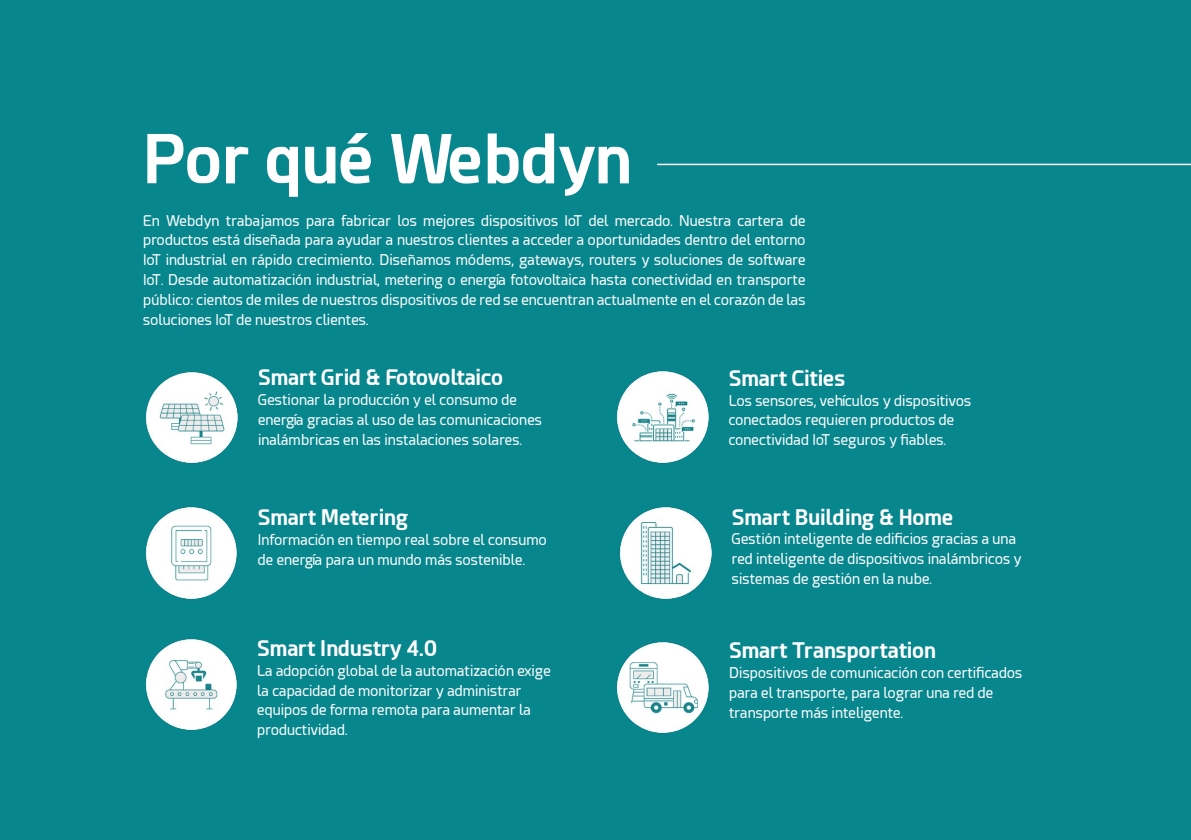
<style>
.page{position:relative;width:1191px;height:840px;background:#fff}
.page>*{position:absolute;margin:0;border:0;box-sizing:border-box;transform-origin:0 0}
.t1{font:700 66.4px "Esphimere";color:#fff}
.t2{font:700 21.2px "Esphimere";color:#fff}
.t3{font:14.6px/19.8px "Esphimere";color:#fff}
</style>
<div class="page">
<div style="left:0;top:0;width:1191px;height:839px;background:#08868e"></div>
<hr style="left:657px;top:163px;width:534px;height:2px;background:#fff">
<img style="left:616px;top:371px;width:93px;height:92px">
<img style="left:145px;top:639px;width:92px;height:92px">
<img style="left:145px;top:372px;width:93px;height:92px">
<img style="left:616px;top:642px;width:93px;height:92px">
<img style="left:619px;top:507px;width:93px;height:92px">
<img style="left:145px;top:507px;width:92px;height:92px">
<h1 class="t1" style="left:143px;top:118px;width:491px">Por qué Webdyn</h1>
<p class="t3" style="left:143px;top:210px;width:664px;text-align:justify">En Webdyn trabajamos para fabricar los mejores dispositivos IoT del mercado. Nuestra cartera de productos está diseñada para ayudar a nuestros clientes a acceder a oportunidades dentro del entorno IoT industrial en rápido crecimiento. Diseñamos módems, gateways, routers y soluciones de software IoT. Desde automatización industrial, metering o energía fotovoltaica hasta conectividad en transporte público: cientos de miles de nuestros dispositivos de red se encuentran actualmente en el corazón de las soluciones IoT de nuestros clientes.</p>
<h2 class="t2" style="left:258px;top:364px;width:247px">Smart Grid &amp; Fotovoltaico</h2>
<p class="t3" style="left:258px;top:390px;width:286px">Gestionar la producción y el consumo de energía gracias al uso de las comunicaciones inalámbricas en las instalaciones solares.</p>
<h2 class="t2" style="left:258px;top:503px;width:152px">Smart Metering</h2>
<p class="t3" style="left:258px;top:529px;width:290px">Información en tiempo real sobre el consumo de energía para un mundo más sostenible.</p>
<h2 class="t2" style="left:257px;top:634px;width:181px">Smart Industry 4.0</h2>
<p class="t3" style="left:257px;top:660px;width:295px">La adopción global de la automatización exige la capacidad de monitorizar y administrar equipos de forma remota para aumentar la productividad.</p>
<h2 class="t2" style="left:728px;top:364px;width:118px">Smart Cities</h2>
<p class="t3" style="left:728px;top:390px;width:244px">Los sensores, vehículos y dispositivos conectados requieren productos de conectividad IoT seguros y fiables.</p>
<h2 class="t2" style="left:732px;top:503px;width:223px">Smart Building &amp; Home</h2>
<p class="t3" style="left:732px;top:529px;width:291px">Gestión inteligente de edificios gracias a una red inteligente de dispositivos inalámbricos y sistemas de gestión en la nube.</p>
<h2 class="t2" style="left:729px;top:637px;width:208px">Smart Transportation</h2>
<p class="t3" style="left:729px;top:663px;width:295px">Dispositivos de comunicación con certificados para el transporte, para lograr una red de transporte más inteligente.</p>
</div>
